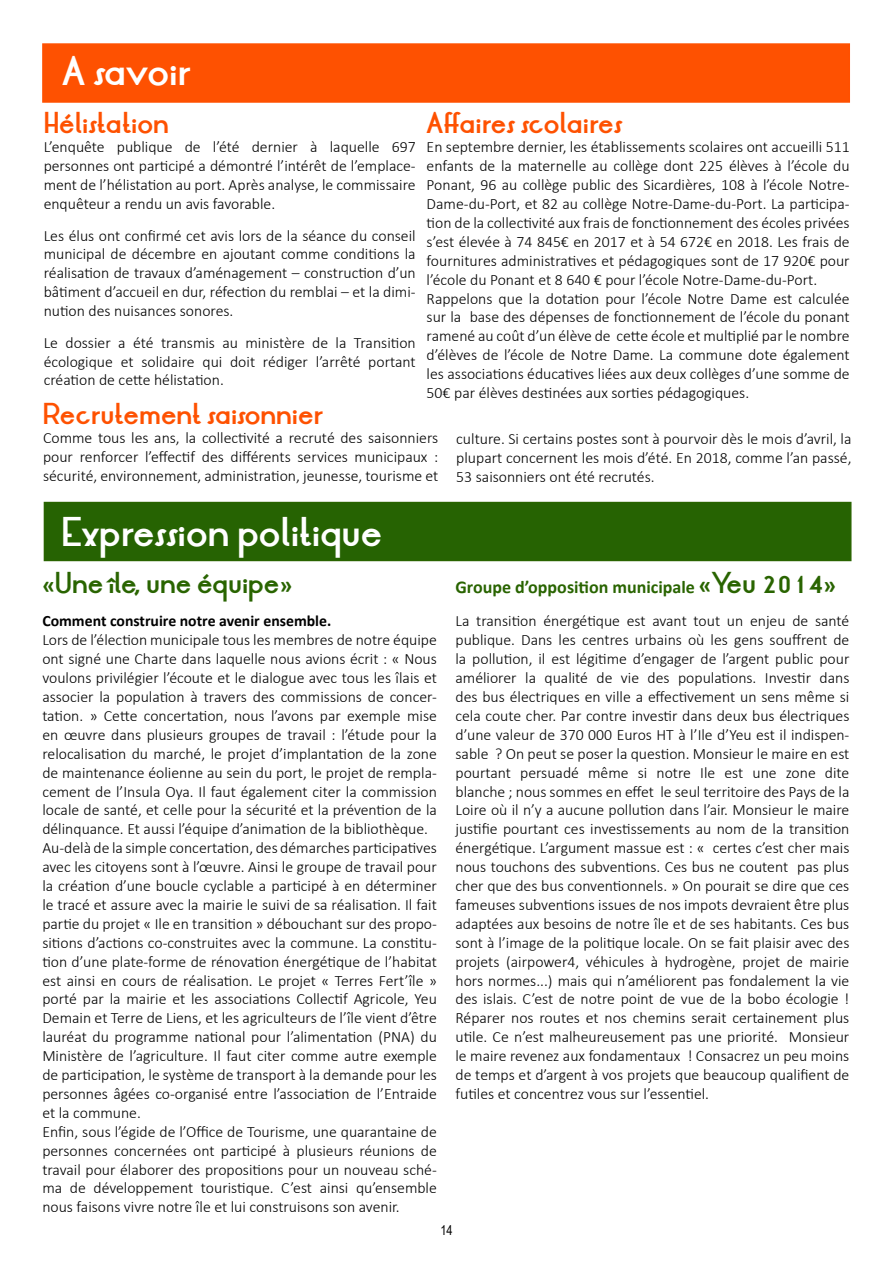
<style>
.page{position:relative;width:893px;height:1263px;background:#fff}
.page>*{position:absolute;margin:0;border:0;box-sizing:border-box;transform-origin:0 0}
.t1{font:700 33px "LRT Oksana";color:#fff}
.t2{font:700 24px "LRT Oksana";color:#fe5101}
.t3{font:700 24px "LRT Oksana";color:#296400}
.t4{font:700 18px "Calibri";color:#296400}
.t5{font:300 15.75px/18.9px "Calibri";color:#000;text-align:justify}
.t6{font:700 15.75px "Calibri";color:#000}
.t7{font:13.5px "Arial Narrow";color:#000}
.s1{font-family:"Calibri"}
.s2{font-size:24px}
.s3{font-family:"LRT Oksana";font-size:24px}
</style>
<div class="page">
<div style="left:42px;top:43px;width:808px;height:60px;background:#fe5101;border:2px solid #ff5000"></div>
<div style="left:44px;top:502px;width:807px;height:59px;background:#266302"></div>
<h1 class="t1" style="left:62px;top:47px;width:130px">A savoir</h1>
<h2 class="t2" style="left:44px;top:106px;width:127px">Hélistation</h2>
<p class="t5" style="left:44px;top:138px;width:374px">L’enquête publique de l’été dernier à laquelle 697 personnes ont participé a démontré l’intérêt de l’emplace&shy;ment de l’hélistation au port. Après analyse, le commissaire enquêteur a rendu un avis favorable.</p>
<p class="t5" style="left:44px;top:226px;width:374px">Les élus ont confirmé cet avis lors de la séance du conseil municipal de décembre en ajoutant comme conditions la réalisation de travaux d’aménagement – construction d’un bâtiment d’accueil en dur, réfection du remblai – et la dimi&shy;nution des nuisances sonores.</p>
<p class="t5" style="left:44px;top:333px;width:374px">Le dossier a été transmis au ministère de la Transition écologique et solidaire qui doit rédiger l’arrêté portant création de cette hélistation.</p>
<h2 class="t2" style="left:427px;top:106px;width:197px">Affaires scolaires</h2>
<p class="t5" style="left:427px;top:138px;width:425px;text-align:left">En septembre dernier, les établissements scolaires ont accueilli 511 enfants de la maternelle au collège dont 225 élèves à l’école du Ponant, 96 au collège public des Sicardières, 108 à l’école Notre-Dame-du-Port, et 82 au collège Notre-Dame-du-Port. La participa&shy;tion de la collectivité aux frais de fonctionnement des écoles privées s’est élevée à 74 845€ en 2017 et à 54 672€ en 2018. Les frais de fournitures administratives et pédagogiques sont de 17 920€ pour l’école du Ponant et 8 640 € pour l’école Notre-Dame-du-Port.<br>Rappelons que la dotation pour l’école Notre Dame est calculée sur la base des dépenses de fonctionnement de l’école du ponant ramené au coût d’un élève de cette école et multiplié par le nombre d’élèves de l’école de Notre Dame. La commune dote également les associations éducatives liées aux deux collèges d’une somme de 50€ par élèves destinées aux sorties pédagogiques.</p>
<h2 class="t2" style="left:43px;top:397px;width:281px">Recrutement saisonnier</h2>
<p class="t5" style="left:43px;top:428px;width:397px">Comme tous les ans, la collectivité a recruté des saisonniers pour renforcer l’effectif des différents services municipaux : sécurité, environnement, administration, jeunesse, tourisme et</p>
<p class="t5" style="left:456px;top:429px;width:397px">culture. Si certains postes sont à pourvoir dès le mois d’avril, la plupart concernent les mois d’été. En 2018, comme l’an passé, 53 saisonniers ont été recrutés.</p>
<h1 class="t1" style="left:62px;top:508px;width:322px">Expression politique</h1>
<h2 class="t3" style="left:42px;top:565px;width:252px"><span class="s1">«</span>Une île, une équipe<span class="s1">»</span></h2>
<p class="t6" style="left:42px;top:610px;width:290px">Comment construire notre avenir ensemble.</p>
<p class="t5" style="left:42px;top:630px;width:396px;text-align:left">Lors de l’élection municipale tous les membres de notre équipe ont signé une Charte dans laquelle nous avions écrit : « Nous voulons privilégier l’écoute et le dialogue avec tous les îlais et associer la population à travers des commissions de concer&shy;tation. » Cette concertation, nous l’avons par exemple mise en œuvre dans plusieurs groupes de travail : l’étude pour la relocalisation du marché, le projet d’implantation de la zone de maintenance éolienne au sein du port, le projet de rempla&shy;cement de l’Insula Oya. Il faut également citer la commission locale de santé, et celle pour la sécurité et la prévention de la délinquance. Et aussi l’équipe d’animation de la bibliothèque.<br>Au-delà de la simple concertation, des démarches participatives avec les citoyens sont à l’œuvre. Ainsi le groupe de travail pour la création d’une boucle cyclable a participé à en déterminer le tracé et assure avec la mairie le suivi de sa réalisation. Il fait partie du projet « Ile en transition » débouchant sur des propo&shy;sitions d’actions co-construites avec la commune. La constitu&shy;tion d’une plate-forme de rénovation énergétique de l’habitat est ainsi en cours de réalisation. Le projet « Terres Fert’île » porté par la mairie et les associations Collectif Agricole, Yeu Demain et Terre de Liens, et les agriculteurs de l’île vient d’être lauréat du programme national pour l’alimentation (PNA) du Ministère de l’agriculture. Il faut citer comme autre exemple de participation, le système de transport à la demande pour les personnes âgées co-organisé entre l’association de l’Entraide et la commune.<br>Enfin, sous l’égide de l’Office de Tourisme, une quarantaine de personnes concernées ont participé à plusieurs réunions de travail pour élaborer des propositions pour un nouveau sché&shy;ma de développement touristique. C’est ainsi qu’ensemble nous faisons vivre notre île et lui construisons son avenir.</p>
<p class="t4" style="left:455px;top:574px;width:382px">Groupe d’opposition municipale <span class="s2">«</span><span class="s3">Yeu 2014</span><span class="s2">»</span></p>
<p class="t5" style="left:455px;top:612px;width:395px">La transition énergétique est avant tout un enjeu de santé publique. Dans les centres urbains où les gens souffrent de la pollution, il est légitime d’engager de l’argent public pour améliorer la qualité de vie des populations. Investir dans des bus électriques en ville a effectivement un sens même si cela coute cher. Par contre investir dans deux bus électriques d’une valeur de 370 000 Euros HT à l’Ile d’Yeu est il indispen&shy;sable ? On peut se poser la question. Monsieur le maire en est pourtant persuadé même si notre Ile est une zone dite blanche ; nous sommes en effet le seul territoire des Pays de la Loire où il n’y a aucune pollution dans l’air. Monsieur le maire justifie pourtant ces investissements au nom de la transition énergétique. L’argument massue est : « certes c’est cher mais nous touchons des subventions. Ces bus ne coutent pas plus cher que des bus conventionnels. » On pourait se dire que ces fameuses subventions issues de nos impots devraient être plus adaptées aux besoins de notre île et de ses habitants. Ces bus sont à l’image de la politique locale. On se fait plaisir avec des projets (airpower4, véhicules à hydrogène, projet de mairie hors normes...) mais qui n’améliorent pas fondalement la vie des islais. C’est de notre point de vue de la bobo écologie !<br>Réparer nos routes et nos chemins serait certainement plus utile. Ce n’est malheureusement pas une priorité. Monsieur le maire revenez aux fondamentaux ! Consacrez un peu moins de temps et d’argent à vos projets que beaucoup qualifient de futiles et concentrez vous sur l’essentiel.</p>
<p class="t7" style="left:440px;top:1220px;width:14px">14</p>
</div>
